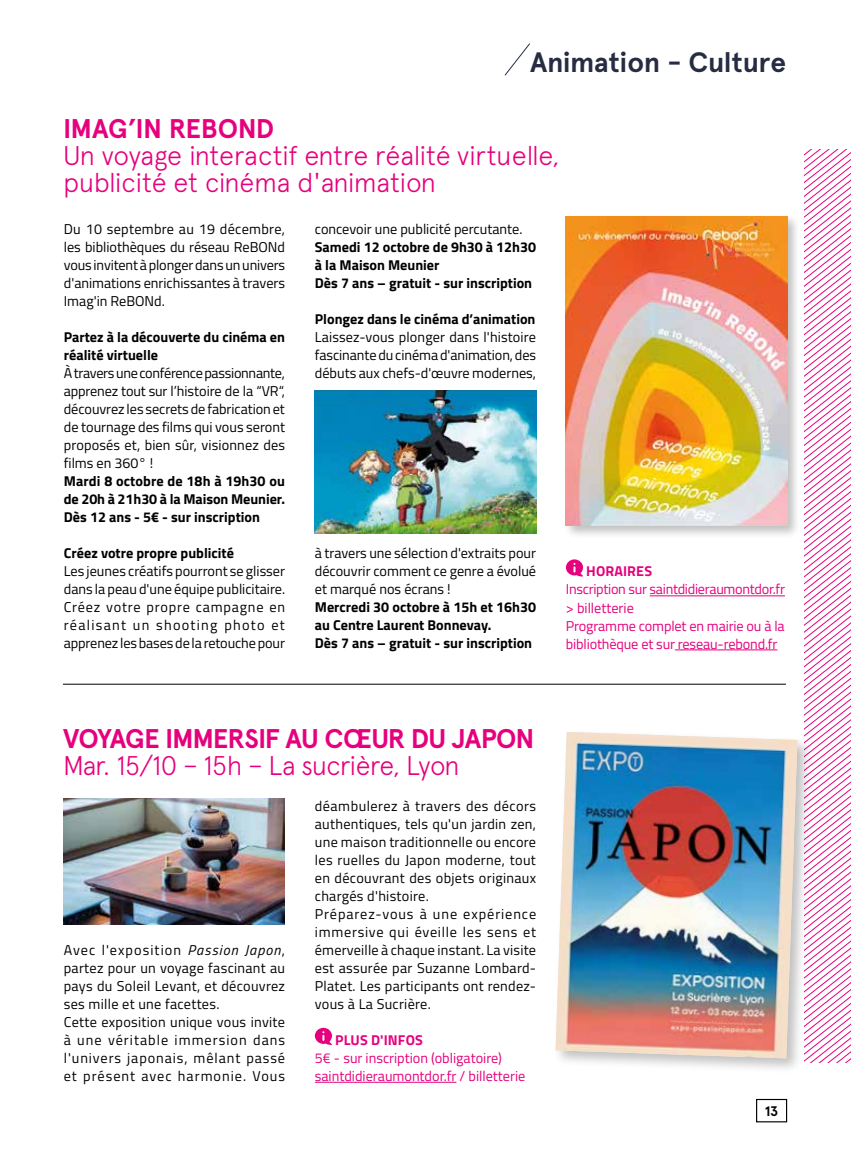
<style>
.page{position:relative;width:851px;height:1149px;background:#fff}
.page>*{position:absolute;margin:0;border:0;box-sizing:border-box;transform-origin:0 0}
.t1{font:700 28.05px "Apercu Pro";letter-spacing:-.005em;color:#262d43}
.t2{font:27px/27px "Apercu Light Pro";letter-spacing:-.02em;color:#e6007d}
.t3{font:700 27px "Apercu Pro";letter-spacing:-.035em;color:#e6007d}
.t4{font:14.25px/18px "Titillium Web";letter-spacing:.02em;color:#000;text-align:justify}
.t5{font:700 14.25px/18px "Titillium Web";color:#000}
.t6{font:14.25px/18px "Titillium Web";letter-spacing:-.01em;color:#e6007d}
.t7{font:14.25px "Titillium Web";color:#000}
.t8{font:700 14.25px "Titillium Web";letter-spacing:.01em;color:#e6007d}
.t9{font:700 13.8px "Apercu Pro";color:#000}
.s1{font-style:italic}
</style>
<div class="page">
<div style="left:756px;top:1098px;width:31px;height:23px;border:1px solid #000"></div>
<svg style="left:504px;top:43px;width:26px;height:33px"></svg>
<svg style="left:804px;top:149px;width:46px;height:913px"></svg>
<div style="left:552px;top:728px;width:261px;height:346px;background:#000;opacity:.25"></div>
<img style="left:555px;top:731px;width:242px;height:327px">
<hr style="left:315px;top:1081px;width:141px;height:1px;background:#e6007d">
<svg style="left:315px;top:1027px;width:17px;height:17px"></svg>
<hr style="left:63px;top:683px;width:722px;height:1px;background:#000">
<hr style="left:649px;top:595px;width:135px;height:1px;background:#e6007d">
<hr style="left:674px;top:649px;width:103px;height:1px;background:#e6007d">
<svg style="left:566px;top:559px;width:17px;height:17px"></svg>
<img style="left:64px;top:798px;width:220px;height:126px">
<div style="left:563px;top:213px;width:237px;height:326px;background:#000;opacity:.25"></div>
<img style="left:566px;top:216px;width:221px;height:309px">
<img style="left:315px;top:390px;width:221px;height:143px">
<h1 class="t1" style="left:530px;top:41px;width:257px">Animation - Culture</h1>
<h2 class="t3" style="left:63px;top:108px;width:212px">IMAG’IN REBOND</h2>
<h2 class="t2" style="left:63px;top:139px;width:498px">Un voyage interactif entre réalité virtuelle, publicité et cinéma d'animation</h2>
<p class="t4" style="left:64px;top:219px;width:223px">Du 10 septembre au 19 décembre, les bibliothèques du réseau ReBONd vous invitent à plonger dans un univers d'animations enrichissantes à travers Imag'in ReBONd.</p>
<p class="t5" style="left:64px;top:327px;width:223px">Partez à la découverte du cinéma en réalité virtuelle</p>
<p class="t4" style="left:64px;top:363px;width:223px">À travers une conférence passionnante, apprenez tout sur l’histoire de la “VR“, découvrez les secrets de fabrication et de tournage des films qui vous seront proposés et, bien sûr, visionnez des films en 360° !</p>
<p class="t5" style="left:64px;top:471px;width:223px;text-align:justify">Mardi 8 octobre de 18h à 19h30 ou de 20h à 21h30 à la Maison Meunier.<br>Dès 12 ans - 5€ - sur inscription</p>
<p class="t5" style="left:64px;top:543px;width:172px">Créez votre propre publicité</p>
<p class="t4" style="left:64px;top:561px;width:223px">Les jeunes créatifs pourront se glisser dans la peau d'une équipe publicitaire.<br>Créez votre propre campagne en réalisant un shooting photo et apprenez les bases de la retouche pour</p>
<p class="t7" style="left:315px;top:219px;width:209px">concevoir une publicité percutante.</p>
<p class="t5" style="left:315px;top:237px;width:223px">Samedi 12 octobre de 9h30 à 12h30 à la Maison Meunier<br>Dès 7 ans – gratuit - sur inscription</p>
<p class="t5" style="left:315px;top:309px;width:222px">Plongez dans le cinéma d’animation</p>
<p class="t4" style="left:315px;top:327px;width:223px">Laissez-vous plonger dans l'histoire fascinante du cinéma d'animation, des débuts aux chefs-d'œuvre modernes,</p>
<p class="t4" style="left:315px;top:543px;width:223px">à travers une sélection d'extraits pour découvrir comment ce genre a évolué et marqué nos écrans !</p>
<p class="t5" style="left:315px;top:597px;width:223px">Mercredi 30 octobre à 15h et 16h30 au Centre Laurent Bonnevay.<br>Dès 7 ans – gratuit - sur inscription</p>
<p class="t8" style="left:586px;top:560px;width:67px">HORAIRES</p>
<p class="t6" style="left:566px;top:579px;width:220px">Inscription sur saintdidieraumontdor.fr &gt; billetterie<br>Programme complet en mairie ou à la bibliothèque et sur reseau-rebond.fr</p>
<h2 class="t3" style="left:63px;top:717px;width:473px">VOYAGE IMMERSIF AU CŒUR DU JAPON</h2>
<h2 class="t2" style="left:63px;top:749px;width:398px">Mar. 15/10 – 15h – La sucrière, Lyon</h2>
<p class="t4" style="left:64px;top:939px;width:223px;text-align:left">Avec l'exposition <span class="s1">Passion Japon</span>, partez pour un voyage fascinant au pays du Soleil Levant, et découvrez ses mille et une facettes.<br>Cette exposition unique vous invite à une véritable immersion dans l'univers japonais, mêlant passé et présent avec harmonie. Vous</p>
<p class="t4" style="left:315px;top:795px;width:223px;text-align:left">déambulerez à travers des décors authentiques, tels qu'un jardin zen, une maison traditionnelle ou encore les ruelles du Japon moderne, tout en découvrant des objets originaux chargés d'histoire.<br>Préparez-vous à une expérience immersive qui éveille les sens et émerveille à chaque instant. La visite est assurée par Suzanne Lombard-<br>Platet. Les participants ont rendez&shy;vous à La Sucrière.</p>
<p class="t8" style="left:335px;top:1028px;width:89px">PLUS D'INFOS</p>
<p class="t6" style="left:315px;top:1047px;width:212px">5€ - sur inscription (obligatoire) saintdidieraumontdor.fr / billetterie</p>
<p class="t9" style="left:764px;top:1099px;width:15px">13</p>
</div>
